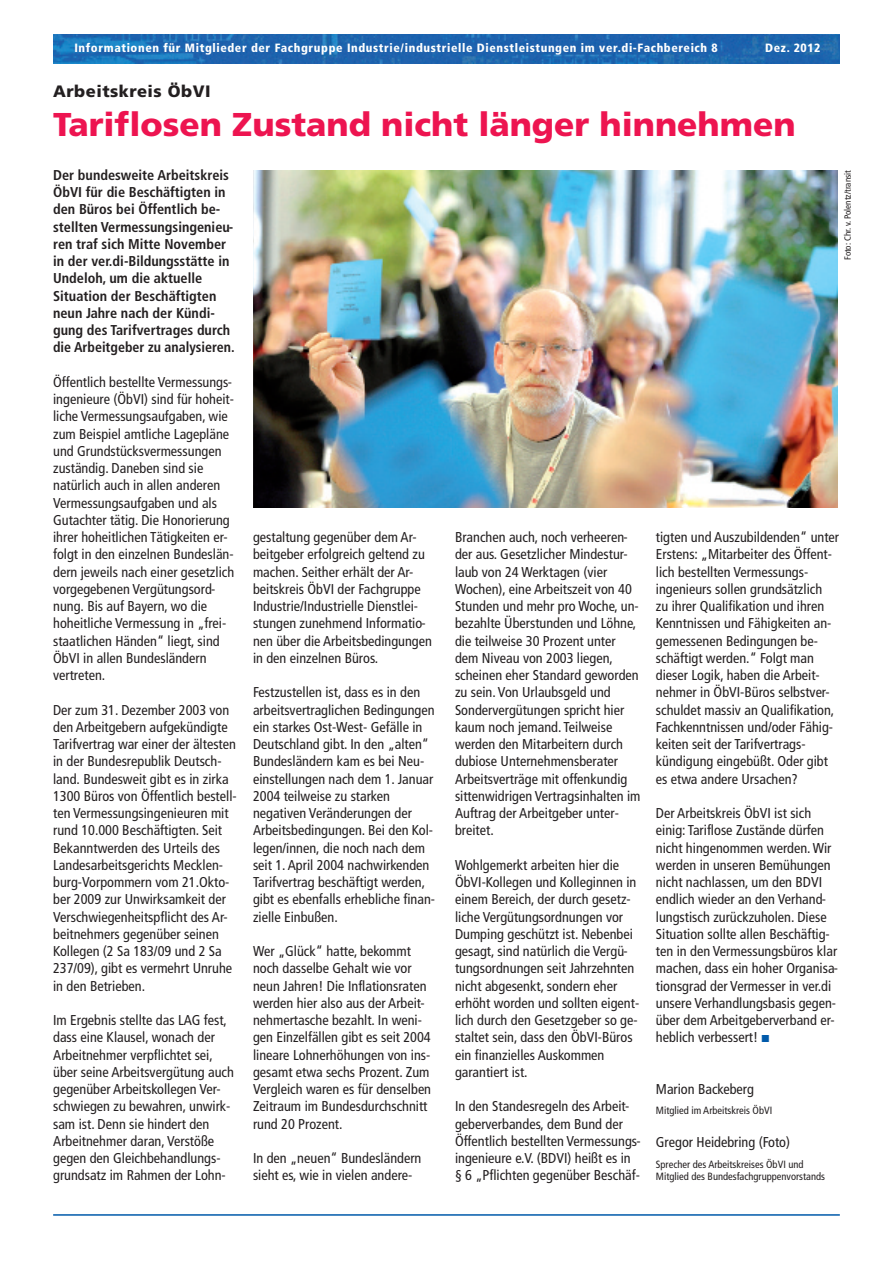
<style>
.page{position:relative;width:893px;height:1263px;background:#fff}
.page>*{position:absolute;margin:0;border:0;box-sizing:border-box;transform-origin:0 0}
.t1{font:900 33px "Frutiger LT";color:#ed1450}
.t2{font:900 16.5px "Frutiger LT";letter-spacing:.03em;color:#231f20}
.t3{font:condensed 14.25px/17.2px "Frutiger LT";color:#231f20}
.t4{font:700 condensed 14.25px/17.2px "Frutiger LT";color:#231f20}
.t5{font:900 condensed 12px "Frutiger LT";letter-spacing:.05em;color:#fff}
.t6{font:condensed 10.5px/12px "Frutiger LT";color:#231f20}
.t7{font:condensed 9px "Frutiger LT";color:#231f20}
</style>
<div class="page">
<img style="left:53px;top:34px;width:787px;height:30px">
<hr style="left:53px;top:1214px;width:787px;height:2px;background:#015aaa">
<img style="left:253px;top:171px;width:585px;height:337px">
<p class="t5" style="left:74px;top:43px;width:645px">Informationen für Mitglieder der Fachgruppe Industrie/industrielle Dienstleistungen im ver.di-Fachbereich 8</p>
<p class="t5" style="left:765px;top:43px;width:57px">Dez. 2012</p>
<p class="t2" style="left:53px;top:85px;width:159px">Arbeitskreis ÖbVI</p>
<h1 class="t1" style="left:53px;top:112px;width:744px">Tariflosen Zustand nicht länger hinnehmen</h1>
<p class="t4" style="left:53px;top:167px;width:183px">Der bundesweite Arbeitskreis<br>ÖbVI für die Beschäftigten in den Büros bei Öffentlich be&shy;stellten Vermessungsingenieu&shy;ren traf sich Mitte November in der ver.di-Bildungsstätte in<br>Undeloh, um die aktuelle<br>Situation der Beschäftigten neun Jahre nach der Kündi&shy;gung des Tarifvertrages durch die Arbeitgeber zu analysieren.</p>
<p class="t3" style="left:53px;top:374px;width:183px">Öffentlich bestellte Vermessungs&shy;ingenieure (ÖbVI) sind für hoheit&shy;liche Vermessungsaufgaben, wie zum Beispiel amtliche Lagepläne und Grundstücksvermessungen zuständig. Daneben sind sie natürlich auch in allen anderen<br>Vermessungsaufgaben und als<br>Gutachter tätig. Die Honorierung ihrer hoheitlichen Tätigkeiten er&shy;folgt in den einzelnen Bundeslän&shy;dern jeweils nach einer gesetzlich vorgegebenen Vergütungsord&shy;nung. Bis auf Bayern, wo die hoheitliche Vermessung in „frei&shy;staatlichen Händen“ liegt, sind<br>ÖbVI in allen Bundesländern vertreten.</p>
<p class="t3" style="left:53px;top:702px;width:185px">Der zum 31. Dezember 2003 von den Arbeitgebern aufgekündigte<br>Tarifvertrag war einer der ältesten in der Bundesrepublik Deutsch&shy;land. Bundesweit gibt es in zirka<br>1300 Büros von Öffentlich bestell&shy;ten Vermessungsingenieuren mit rund 10.000 Beschäftigten. Seit<br>Bekanntwerden des Urteils des<br>Landesarbeitsgerichts Mecklen&shy;burg-Vorpommern vom 21.Okto&shy;ber 2009 zur Unwirksamkeit der<br>Verschwiegenheitspflicht des Ar&shy;beitnehmers gegenüber seinen<br>Kollegen (2 Sa 183/09 und 2 Sa<br>237/09), gibt es vermehrt Unruhe in den Betrieben.</p>
<p class="t3" style="left:53px;top:1013px;width:182px">Im Ergebnis stellte das LAG fest, dass eine Klausel, wonach der<br>Arbeitnehmer verpflichtet sei, über seine Arbeitsvergütung auch gegenüber Arbeitskollegen Ver&shy;schwiegen zu bewahren, unwirk&shy;sam ist. Denn sie hindert den<br>Arbeitnehmer daran, Verstöße gegen den Gleichbehandlungs&shy;grundsatz im Rahmen der Lohn-</p>
<p class="t3" style="left:253px;top:530px;width:180px">gestaltung gegenüber dem Ar&shy;beitgeber erfolgreich geltend zu machen. Seither erhält der Ar&shy;beitskreis ÖbVI der Fachgruppe<br>Industrie/Industrielle Dienstlei&shy;stungen zunehmend Informatio&shy;nen über die Arbeitsbedingungen in den einzelnen Büros.</p>
<p class="t3" style="left:253px;top:685px;width:184px">Festzustellen ist, dass es in den arbeitsvertraglichen Bedingungen ein starkes Ost-West- Gefälle in<br>Deutschland gibt. In den „alten“<br>Bundesländern kam es bei Neu&shy;einstellungen nach dem 1. Januar<br>2004 teilweise zu starken negativen Veränderungen der<br>Arbeitsbedingungen. Bei den Kol&shy;legen/innen, die noch nach dem seit 1. April 2004 nachwirkenden<br>Tarifvertrag beschäftigt werden, gibt es ebenfalls erhebliche finan&shy;zielle Einbußen.</p>
<p class="t3" style="left:253px;top:944px;width:180px">Wer „Glück“ hatte, bekommt noch dasselbe Gehalt wie vor neun Jahren! Die Inflationsraten werden hier also aus der Arbeit&shy;nehmertasche bezahlt. In weni&shy;gen Einzelfällen gibt es seit 2004 lineare Lohnerhöhungen von ins&shy;gesamt etwa sechs Prozent. Zum<br>Vergleich waren es für denselben<br>Zeitraum im Bundesdurchschnitt rund 20 Prozent.</p>
<p class="t3" style="left:253px;top:1151px;width:170px">In den „neuen“ Bundesländern sieht es, wie in vielen andere-</p>
<p class="t7" style="left:844px;top:260px;width:91px;rotate:-90deg">Foto: Chr. v. Polentz/transit</p>
<p class="t3" style="left:455px;top:530px;width:187px">Branchen auch, noch verheeren&shy;der aus. Gesetzlicher Mindestur&shy;laub von 24 Werktagen (vier<br>Wochen), eine Arbeitszeit von 40<br>Stunden und mehr pro Woche, un&shy;bezahlte Überstunden und Löhne, die teilweise 30 Prozent unter dem Niveau von 2003 liegen, scheinen eher Standard geworden zu sein. Von Urlaubsgeld und<br>Sondervergütungen spricht hier kaum noch jemand. Teilweise werden den Mitarbeitern durch dubiose Unternehmensberater<br>Arbeitsverträge mit offenkundig sittenwidrigen Vertragsinhalten im<br>Auftrag der Arbeitgeber unter&shy;breitet.</p>
<p class="t3" style="left:455px;top:857px;width:186px">Wohlgemerkt arbeiten hier die<br>ÖbVI-Kollegen und Kolleginnen in einem Bereich, der durch gesetz&shy;liche Vergütungsordnungen vor<br>Dumping geschützt ist. Nebenbei gesagt, sind natürlich die Vergü&shy;tungsordnungen seit Jahrzehnten nicht abgesenkt, sondern eher erhöht worden und sollten eigent&shy;lich durch den Gesetzgeber so ge&shy;staltet sein, dass den ÖbVI-Büros ein finanzielles Auskommen garantiert ist.</p>
<p class="t3" style="left:455px;top:1099px;width:187px">In den Standesregeln des Arbeit&shy;geberverbandes, dem Bund der Öffentlich bestellten Vermessungs&shy;ingenieure e.V. (BDVI) heißt es in § 6 „Pflichten gegenüber Beschäf-</p>
<p class="t3" style="left:656px;top:530px;width:185px">tigten und Auszubildenden“ unter<br>Erstens: „Mitarbeiter des Öffent&shy;lich bestellten Vermessungs&shy;ingenieurs sollen grundsätzlich<br>zu ihrer Qualifikation und ihren<br>Kenntnissen und Fähigkeiten an&shy;gemessenen Bedingungen be&shy;schäftigt werden.“ Folgt man dieser Logik, haben die Arbeit&shy;nehmer in ÖbVI-Büros selbstver&shy;schuldet massiv an Qualifikation,<br>Fachkenntnissen und/oder Fähig&shy;keiten seit der Tarifvertrags&shy;kündigung eingebüßt. Oder gibt es etwa andere Ursachen?</p>
<p class="t3" style="left:656px;top:806px;width:184px">Der Arbeitskreis ÖbVI ist sich einig: Tariflose Zustände dürfen nicht hingenommen werden.Wir werden in unseren Bemühungen nicht nachlassen, um den BDVI endlich wieder an den Verhand&shy;lungstisch zurückzuholen. Diese<br>Situation sollte allen Beschäftig&shy;ten in den Vermessungsbüros klar machen, dass ein hoher Organisa&shy;tionsgrad der Vermesser in ver.di unsere Verhandlungsbasis gegen&shy;über dem Arbeitgeberverband er&shy;heblich verbessert!</p>
<p class="t3" style="left:656px;top:1082px;width:100px">Marion Backeberg</p>
<p class="t6" style="left:656px;top:1105px;width:118px">Mitglied im Arbeitskreis ÖbVI</p>
<p class="t3" style="left:656px;top:1135px;width:136px">Gregor Heidebring (Foto)</p>
<p class="t6" style="left:656px;top:1159px;width:171px">Sprecher des Arbeitskreises ÖbVI und<br>Mitglied des Bundesfachgruppenvorstands</p>
</div>
